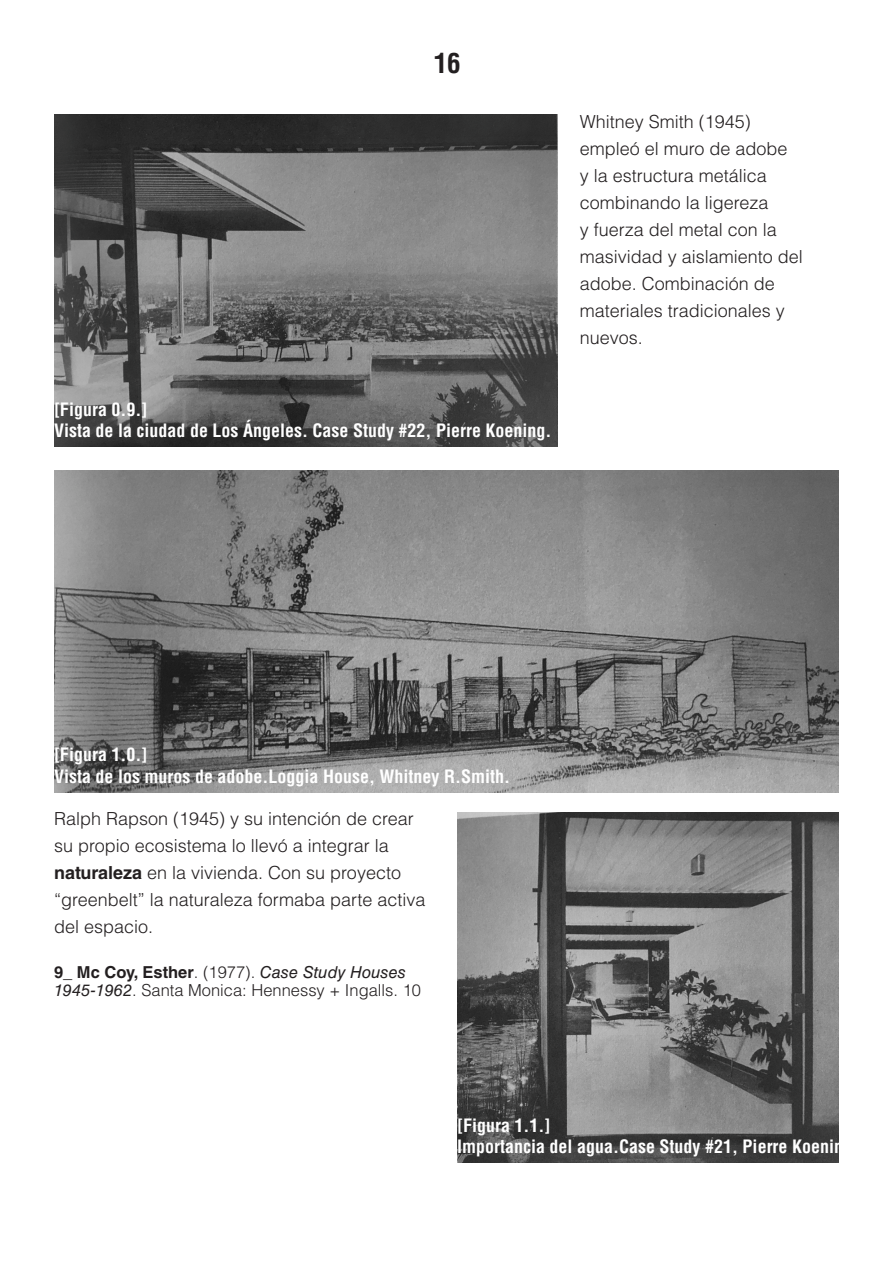
<style>
.page{position:relative;width:893px;height:1263px;background:#fff}
.page>*{position:absolute;margin:0;border:0;box-sizing:border-box;transform-origin:0 0}
.t1{font:700 condensed 27px "Helvetica LT Std";color:#231f20}
.t2{font:300 18px/27px "Helvetica LT Std";color:#231f20}
.t3{font:700 condensed 18px "Helvetica LT Std";color:#fff}
.t4{font:300 16.5px/18px "Helvetica LT Std";color:#231f20}
.s1{font-weight:700}
.s2{font-weight:400;font-style:italic}
</style>
<div class="page">
<img style="left:54px;top:471px;width:785px;height:321px">
<img style="left:54px;top:115px;width:503px;height:331px">
<img style="left:458px;top:812px;width:381px;height:350px">
<p class="t1" style="left:434px;top:46px;width:28px">16</p>
<p class="t3" style="left:54px;top:398px;width:95px">[Figura 0.9.]</p>
<p class="t3" style="left:54px;top:419px;width:499px">Vista de la ciudad de Los Ángeles. Case Study #22, Pierre Koening.</p>
<p class="t2" style="left:580px;top:108px;width:225px">Whitney Smith (1945) empleó el muro de adobe<br>y la estructura metálica combinando la ligereza<br>y fuerza del metal con la masividad y aislamiento del adobe. Combinación de materiales tradicionales y nuevos.</p>
<p class="t3" style="left:54px;top:743px;width:95px">[Figura 1.0.]</p>
<p class="t3" style="left:54px;top:765px;width:457px">Vista de los muros de adobe.Loggia House, Whitney R.Smith.</p>
<p class="t2" style="left:54px;top:805px;width:373px">Ralph Rapson (1945) y su intención de crear su propio ecosistema lo llevó a integrar la <span class="s1">naturaleza</span> en la vivienda. Con su proyecto “greenbelt” la naturaleza formaba parte activa del espacio.</p>
<p class="t4" style="left:54px;top:963px;width:368px"><span class="s1">9_ Mc Coy, Esther</span>. (1977). <span class="s2">Case Study Houses<br>1945-1962</span>. Santa Monica: Hennessy + Ingalls. 10</p>
<p class="t3" style="left:457px;top:1114px;width:95px">[Figura 1.1.]</p>
<p class="t3" style="left:457px;top:1135px;width:397px">Importancia del agua.Case Study #21, Pierre Koening</p>
</div>
